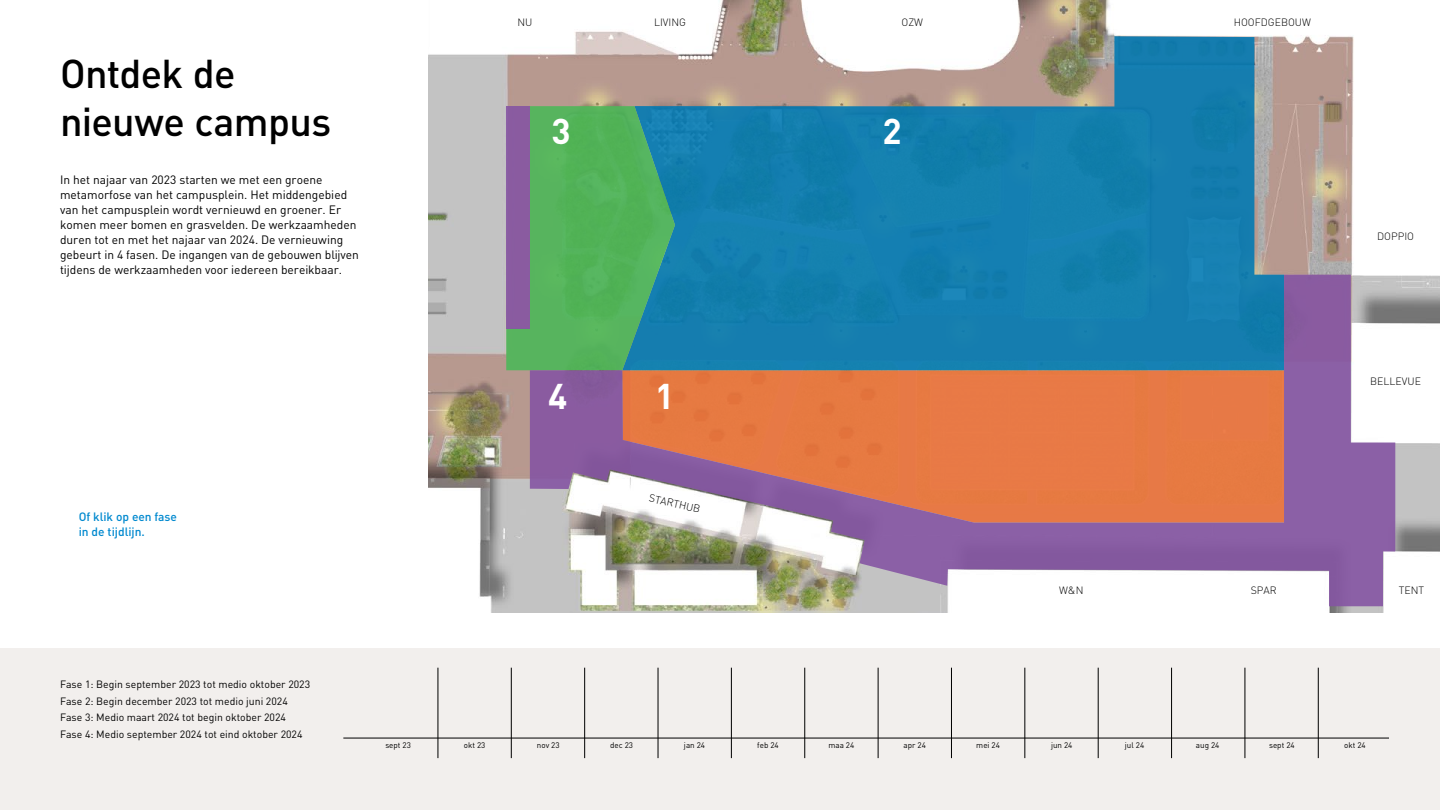
<style>
.page{position:relative;width:1440px;height:810px;background:#fff}
.page>*{position:absolute;margin:0;border:0;box-sizing:border-box;transform-origin:0 0}
.t1{font:500 39.75px/47.7px "DIN Pro";letter-spacing:-.02em;color:#000}
.t2{font:700 35.33px "DIN Pro";color:#fff}
.t3{font:12px/15px "DIN Pro";color:#000}
.t4{font:500 12px/15px "DIN Pro";color:#0089cf}
.t5{font:10.5px/16.5px "DIN Pro";color:#000}
.t6{font:300 10.5px "DIN Pro";color:#000}
.t7{font:8.02px "DIN Pro";color:#000}
</style>
<div class="page">
<img style="left:428px;top:0;width:1012px;height:613px">
<svg style="left:622px;top:36px;width:662px;height:239px;background:#438bab"></svg>
<svg style="left:506px;top:106px;width:169px;height:264px;background:#4cad64"></svg>
<div style="left:506px;top:106px;width:24px;height:222px;background:#8555a3"></div>
<svg style="left:530px;top:275px;width:865px;height:331px;background:#9b8a90"></svg>
<div style="left:0;top:649px;width:1440px;height:161px;background:#f2efed"></div>
<hr style="left:343px;top:738px;width:1046px;height:1px;background:#000">
<hr style="left:438px;top:668px;width:1px;height:90px;background:#000">
<hr style="left:511px;top:668px;width:1px;height:90px;background:#000">
<hr style="left:585px;top:668px;width:1px;height:90px;background:#000">
<hr style="left:658px;top:668px;width:1px;height:90px;background:#000">
<hr style="left:731px;top:668px;width:1px;height:90px;background:#000">
<hr style="left:805px;top:668px;width:1px;height:90px;background:#000">
<hr style="left:878px;top:668px;width:1px;height:90px;background:#000">
<hr style="left:951px;top:668px;width:1px;height:90px;background:#000">
<hr style="left:1025px;top:668px;width:1px;height:90px;background:#000">
<hr style="left:1098px;top:668px;width:1px;height:90px;background:#000">
<hr style="left:1171px;top:668px;width:1px;height:90px;background:#000">
<hr style="left:1245px;top:668px;width:1px;height:90px;background:#000">
<hr style="left:1318px;top:668px;width:1px;height:90px;background:#000">
<h1 class="t1" style="left:60px;top:45px;width:273px">Ontdek de nieuwe campus</h1>
<p class="t3" style="left:60px;top:171px;width:301px">In het najaar van 2023 starten we met een groene metamorfose van het campusplein. Het middengebied van het campusplein wordt vernieuwd en groener. Er komen meer bomen en grasvelden. De werkzaamheden duren tot en met het najaar van 2024. De vernieuwing gebeurt in 4 fasen. De ingangen van de gebouwen blijven tijdens de werkzaamheden voor iedereen bereikbaar.</p>
<p class="t6" style="left:518px;top:14px;width:16px">NU</p>
<p class="t6" style="left:654px;top:14px;width:33px">LIVING</p>
<h2 class="t2" style="left:552px;top:102px;width:21px">3</h2>
<p class="t6" style="left:902px;top:14px;width:23px">OZW</p>
<p class="t6" style="left:1234px;top:14px;width:79px">HOOFDGEBOUW</p>
<h2 class="t2" style="left:882px;top:102px;width:21px">2</h2>
<p class="t6" style="left:1377px;top:228px;width:38px">DOPPIO</p>
<p class="t4" style="left:79px;top:507px;width:100px">Of klik op een fase in de tijdlijn.</p>
<p class="t5" style="left:60px;top:675px;width:252px">Fase 1: Begin september 2023 tot medio oktober 2023<br>Fase 2: Begin december 2023 tot medio juni 2024<br>Fase 3: Medio maart 2024 tot begin oktober 2024<br>Fase 4: Medio september 2024 tot eind oktober 2024</p>
<h2 class="t2" style="left:548px;top:367px;width:21px">4</h2>
<h2 class="t2" style="left:655px;top:367px;width:21px">1</h2>
<p class="t6" style="left:651px;top:490px;width:54px;rotate:13deg">STARTHUB</p>
<p class="t6" style="left:1370px;top:373px;width:52px">BELLEVUE</p>
<p class="t6" style="left:1251px;top:582px;width:28px">SPAR</p>
<p class="t6" style="left:1059px;top:582px;width:26px">W&amp;N</p>
<p class="t6" style="left:1399px;top:582px;width:27px">TENT</p>
<p class="t7" style="left:385px;top:739px;width:27px">sept 23</p>
<p class="t7" style="left:464px;top:739px;width:23px">okt 23</p>
<p class="t7" style="left:537px;top:739px;width:24px">nov 23</p>
<p class="t7" style="left:610px;top:739px;width:24px">dec 23</p>
<p class="t7" style="left:684px;top:739px;width:23px">jan 24</p>
<p class="t7" style="left:757px;top:739px;width:23px">feb 24</p>
<p class="t7" style="left:828px;top:739px;width:27px">maa 24</p>
<p class="t7" style="left:904px;top:739px;width:24px">apr 24</p>
<p class="t7" style="left:976px;top:739px;width:25px">mei 24</p>
<p class="t7" style="left:1051px;top:739px;width:23px">jun 24</p>
<p class="t7" style="left:1125px;top:739px;width:21px">jul 24</p>
<p class="t7" style="left:1196px;top:739px;width:25px">aug 24</p>
<p class="t7" style="left:1269px;top:739px;width:27px">sept 24</p>
<p class="t7" style="left:1344px;top:739px;width:23px">okt 24</p>
</div>
